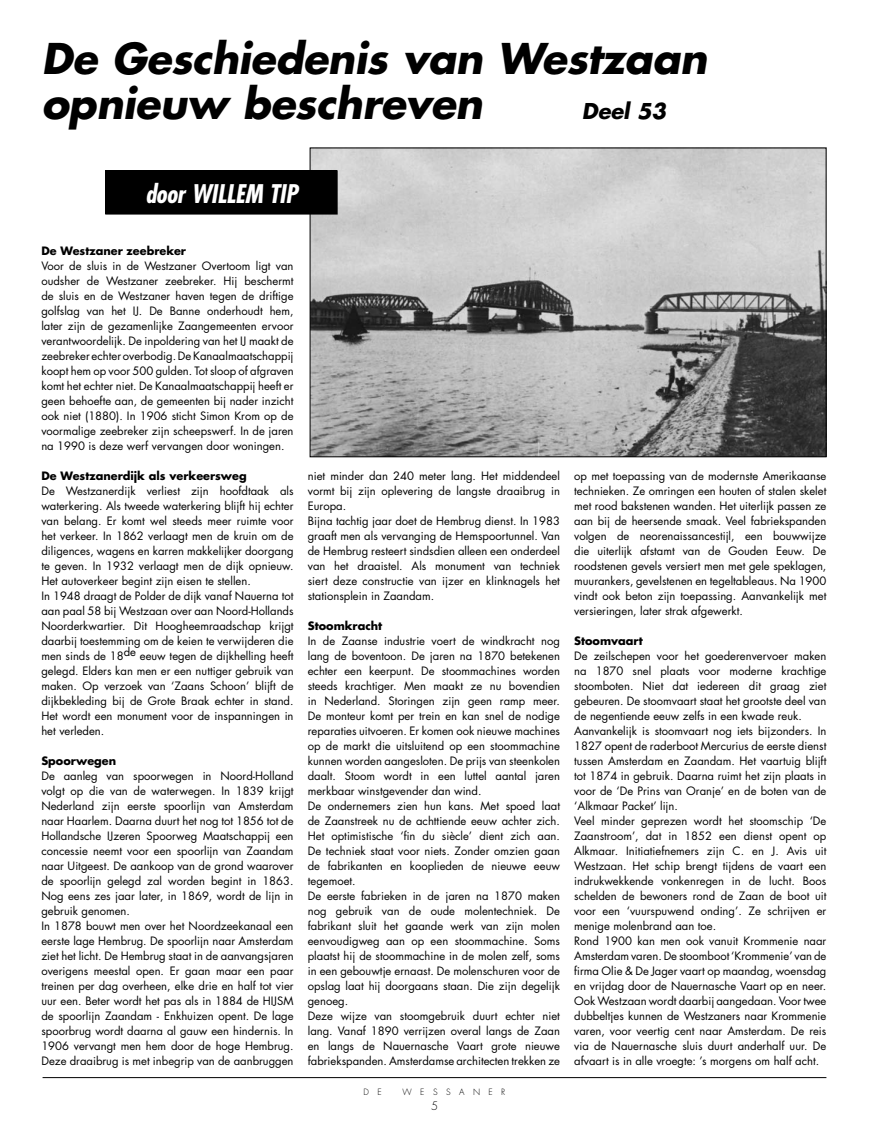
<style>
.page{position:relative;width:869px;height:1134px;background:#fff}
.page>*{position:absolute;margin:0;border:0;box-sizing:border-box;transform-origin:0 0}
.t1{font:italic 700 41.25px/45px "Futura Std";letter-spacing:-.01em;color:#000}
.t2{font:italic 700 condensed 25px "Futura Std";letter-spacing:-.01em;color:#fff}
.t3{font:italic 700 21.25px "Futura Std";letter-spacing:-.01em;color:#000}
.t4{font:11.25px/15px "Futura Std";color:#000}
.t5{font:700 11.25px "Futura Std";color:#000}
.t6{font:300 11.25px "Futura Std";color:#000}
.t7{font:300 8.5px "Futura Std";letter-spacing:1em;color:#000}
</style>
<div class="page">
<hr style="left:43px;top:1077px;width:783px;height:1px;background:#000">
<img style="left:311px;top:150px;width:513px;height:305px">
<div style="left:309px;top:148px;width:517px;height:309px;border:1px solid #000"></div>
<div style="left:106px;top:171px;width:231px;height:43px;background:#000"></div>
<div style="left:105px;top:170px;width:232px;height:45px;border:1px solid #000"></div>
<h1 class="t1" style="left:41px;top:37px;width:667px">De Geschiedenis van Westzaan opnieuw beschreven</h1>
<h3 class="t3" style="left:581px;top:97px;width:86px">Deel 53</h3>
<h2 class="t2" style="left:145px;top:178px;width:154px">door WILLEM TIP</h2>
<p class="t5" style="left:41px;top:243px;width:146px">De Westzaner zeebreker</p>
<p class="t4" style="left:41px;top:258px;width:253px;text-align:justify">Voor de sluis in de Westzaner Overtoom ligt van oudsher de Westzaner zeebreker. Hij beschermt de sluis en de Westzaner haven tegen de driftige golfslag van het IJ. De Banne onderhoudt hem, later zijn de gezamenlijke Zaangemeenten ervoor verantwoordelijk. De inpoldering van het IJ maakt de zeebreker echter overbodig. De Kanaalmaatschappij koopt hem op voor 500 gulden. Tot sloop of afgraven komt het echter niet. De Kanaalmaatschappij heeft er geen behoefte aan, de gemeenten bij nader inzicht ook niet (1880). In 1906 sticht Simon Krom op de voormalige zeebreker zijn scheepswerf. In de jaren na 1990 is deze werf vervangen door woningen.</p>
<p class="t5" style="left:41px;top:468px;width:207px">De Westzanerdijk als verkeersweg</p>
<p class="t4" style="left:41px;top:483px;width:253px">De Westzanerdijk verliest zijn hoofdtaak als waterkering. Als tweede waterkering blijft hij echter van belang. Er komt wel steeds meer ruimte voor het verkeer. In 1862 verlaagt men de kruin om de diligences, wagens en karren makkelijker doorgang te geven. In 1932 verlaagt men de dijk opnieuw.<br>Het autoverkeer begint zijn eisen te stellen.<br>In 1948 draagt de Polder de dijk vanaf Nauerna tot aan paal 58 bij Westzaan over aan Noord-Hollands Noorderkwartier. Dit Hoogheemraadschap krijgt daarbij toestemming om de keien te verwijderen die men sinds de 18de eeuw tegen de dijkhelling heeft gelegd. Elders kan men er een nuttiger gebruik van maken. Op verzoek van ‘Zaans Schoon’ blijft de dijkbekleding bij de Grote Braak echter in stand.<br>Het wordt een monument voor de inspanningen in het verleden.</p>
<p class="t5" style="left:41px;top:753px;width:76px">Spoorwegen</p>
<p class="t4" style="left:41px;top:768px;width:253px">De aanleg van spoorwegen in Noord-Holland volgt op die van de waterwegen. In 1839 krijgt Nederland zijn eerste spoorlijn van Amsterdam naar Haarlem. Daarna duurt het nog tot 1856 tot de Hollandsche IJzeren Spoorweg Maatschappij een concessie neemt voor een spoorlijn van Zaandam naar Uitgeest. De aankoop van de grond waarover de spoorlijn gelegd zal worden begint in 1863.<br>Nog eens zes jaar later, in 1869, wordt de lijn in gebruik genomen.<br>In 1878 bouwt men over het Noordzeekanaal een eerste lage Hembrug. De spoorlijn naar Amsterdam ziet het licht. De Hembrug staat in de aanvangsjaren overigens meestal open. Er gaan maar een paar treinen per dag overheen, elke drie en half tot vier uur een. Beter wordt het pas als in 1884 de HIJSM de spoorlijn Zaandam - Enkhuizen opent. De lage spoorbrug wordt daarna al gauw een hindernis. In 1906 vervangt men hem door de hoge Hembrug.<br>Deze draaibrug is met inbegrip van de aanbruggen</p>
<p class="t4" style="left:307px;top:468px;width:253px">niet minder dan 240 meter lang. Het middendeel vormt bij zijn oplevering de langste draaibrug in Europa.<br>Bijna tachtig jaar doet de Hembrug dienst. In 1983 graaft men als vervanging de Hemspoortunnel. Van de Hembrug resteert sindsdien alleen een onderdeel van het draaistel. Als monument van techniek siert deze constructie van ijzer en klinknagels het stationsplein in Zaandam.</p>
<p class="t5" style="left:307px;top:618px;width:76px">Stoomkracht</p>
<p class="t4" style="left:307px;top:633px;width:253px">In de Zaanse industrie voert de windkracht nog lang de boventoon. De jaren na 1870 betekenen echter een keerpunt. De stoommachines worden steeds krachtiger. Men maakt ze nu bovendien in Nederland. Storingen zijn geen ramp meer.<br>De monteur komt per trein en kan snel de nodige reparaties uitvoeren. Er komen ook nieuwe machines op de markt die uitsluitend op een stoommachine kunnen worden aangesloten. De prijs van steenkolen daalt. Stoom wordt in een luttel aantal jaren merkbaar winstgevender dan wind.<br>De ondernemers zien hun kans. Met spoed laat de Zaanstreek nu de achttiende eeuw achter zich.<br>Het optimistische ‘fin du siècle’ dient zich aan.<br>De techniek staat voor niets. Zonder omzien gaan de fabrikanten en kooplieden de nieuwe eeuw tegemoet.<br>De eerste fabrieken in de jaren na 1870 maken nog gebruik van de oude molentechniek. De fabrikant sluit het gaande werk van zijn molen eenvoudigweg aan op een stoommachine. Soms plaatst hij de stoommachine in de molen zelf, soms in een gebouwtje ernaast. De molenschuren voor de opslag laat hij doorgaans staan. Die zijn degelijk genoeg.<br>Deze wijze van stoomgebruik duurt echter niet lang. Vanaf 1890 verrijzen overal langs de Zaan en langs de Nauernasche Vaart grote nieuwe fabriekspanden. Amsterdamse architecten trekken ze</p>
<p class="t7" style="left:363px;top:1087px;width:20px">D E</p>
<p class="t7" style="left:402px;top:1087px;width:104px">WESSANER</p>
<p class="t6" style="left:431px;top:1099px;width:8px">5</p>
<p class="t4" style="left:574px;top:468px;width:253px;text-align:justify">op met toepassing van de modernste Amerikaanse technieken. Ze omringen een houten of stalen skelet met rood bakstenen wanden. Het uiterlijk passen ze aan bij de heersende smaak. Veel fabriekspanden volgen de neorenaissancestijl, een bouwwijze die uiterlijk afstamt van de Gouden Eeuw. De roodstenen gevels versiert men met gele speklagen, muurankers, gevelstenen en tegeltableaus. Na 1900 vindt ook beton zijn toepassing. Aanvankelijk met versieringen, later strak afgewerkt.</p>
<p class="t5" style="left:574px;top:633px;width:70px">Stoomvaart</p>
<p class="t4" style="left:574px;top:648px;width:253px">De zeilschepen voor het goederenvervoer maken na 1870 snel plaats voor moderne krachtige stoomboten. Niet dat iedereen dit graag ziet gebeuren. De stoomvaart staat het grootste deel van de negentiende eeuw zelfs in een kwade reuk.<br>Aanvankelijk is stoomvaart nog iets bijzonders. In 1827 opent de raderboot Mercurius de eerste dienst tussen Amsterdam en Zaandam. Het vaartuig blijft tot 1874 in gebruik. Daarna ruimt het zijn plaats in voor de ‘De Prins van Oranje’ en de boten van de ‘Alkmaar Packet’ lijn.<br>Veel minder geprezen wordt het stoomschip ‘De Zaanstroom’, dat in 1852 een dienst opent op Alkmaar. Initiatiefnemers zijn C. en J. Avis uit Westzaan. Het schip brengt tijdens de vaart een indrukwekkende vonkenregen in de lucht. Boos schelden de bewoners rond de Zaan de boot uit voor een ‘vuurspuwend onding’. Ze schrijven er menige molenbrand aan toe.<br>Rond 1900 kan men ook vanuit Krommenie naar Amsterdam varen. De stoomboot ‘Krommenie’ van de firma Olie &amp; De Jager vaart op maandag, woensdag en vrijdag door de Nauernasche Vaart op en neer.<br>Ook Westzaan wordt daarbij aangedaan. Voor twee dubbeltjes kunnen de Westzaners naar Krommenie varen, voor veertig cent naar Amsterdam. De reis via de Nauernasche sluis duurt anderhalf uur. De afvaart is in alle vroegte: ’s morgens om half acht.</p>
</div>
